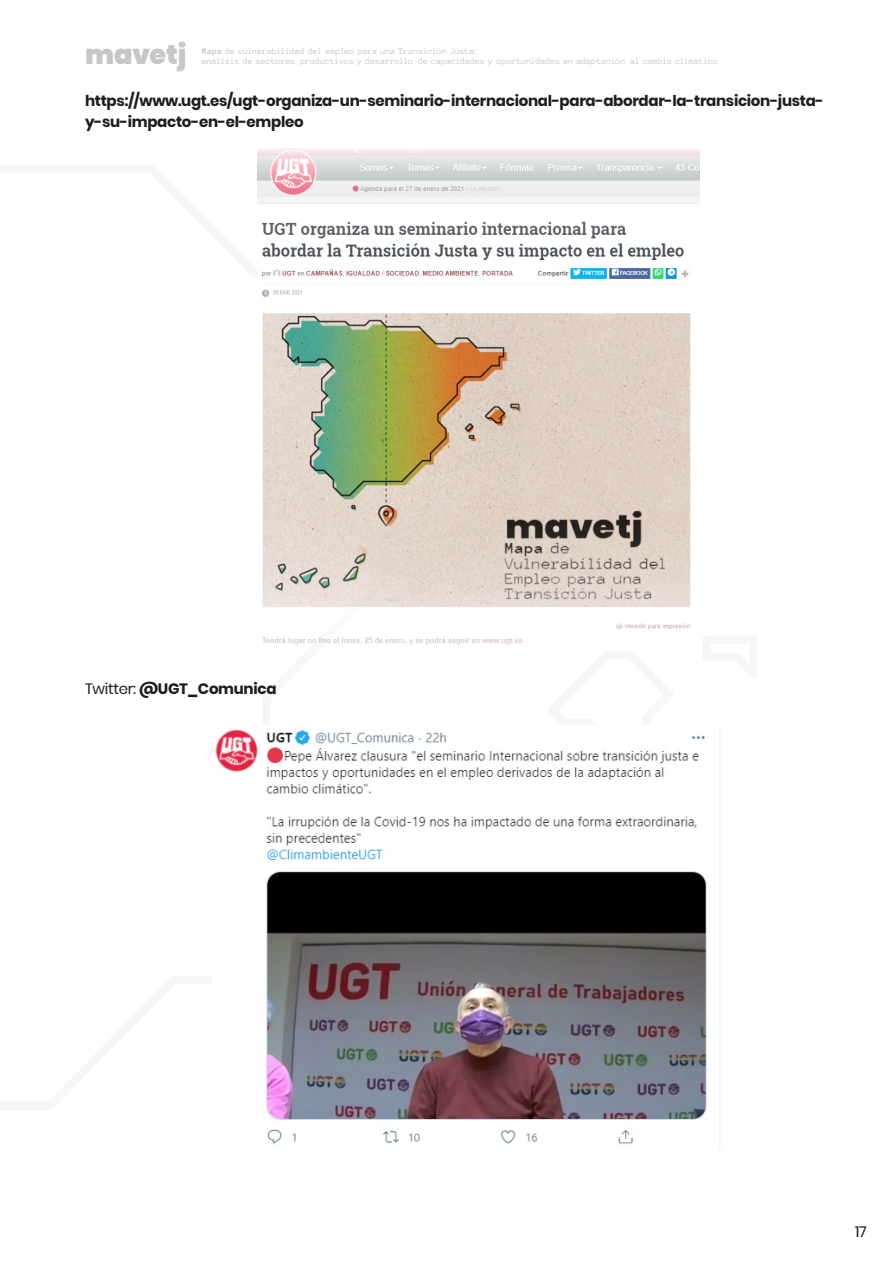
<style>
.page{position:relative;width:893px;height:1263px;background:#fff}
.page>*{position:absolute;margin:0;border:0;box-sizing:border-box;transform-origin:0 0}
.t1{font:900 27px "Poppins";letter-spacing:-.005em;color:#c7c7c6}
.t2{font:700 15px/21px "Poppins";letter-spacing:-.02em;color:#1d1d1b}
.t3{font:15px "Poppins";color:#1d1d1b}
.t4{font:9px/9.8px "Anonymous Pro";letter-spacing:.005em;color:#c7c7c6}
.s1{font-weight:700}
.s2{font-weight:400}
</style>
<div class="page">
<img style="left:215px;top:727px;width:492px;height:417px">
<img style="left:257px;top:149px;width:442px;height:496px">
<h1 class="t1" style="left:85px;top:41px;width:103px">mavetj</h1>
<p class="t4" style="left:202px;top:47px;width:517px"><span class="s1">Mapa</span> de vulnerabilidad del empleo para una Transición Justa:<br>análisis de sectores productivos y desarrollo de capacidades y oportunidades en adaptación al cambio climático</p>
<h2 class="t2" style="left:85px;top:90px;width:739px">https://www.ugt.es/ugt-organiza-un-seminario-internacional-para-abordar-la-transicion-justa&shy;y-su-impacto-en-el-empleo</h2>
<h2 class="t2" style="left:85px;top:678px;width:193px"><span class="s2">Twitter:</span> @UGT_Comunica</h2>
<h2 class="t3" style="left:855px;top:1222px;width:13px">17</h2>
</div>
